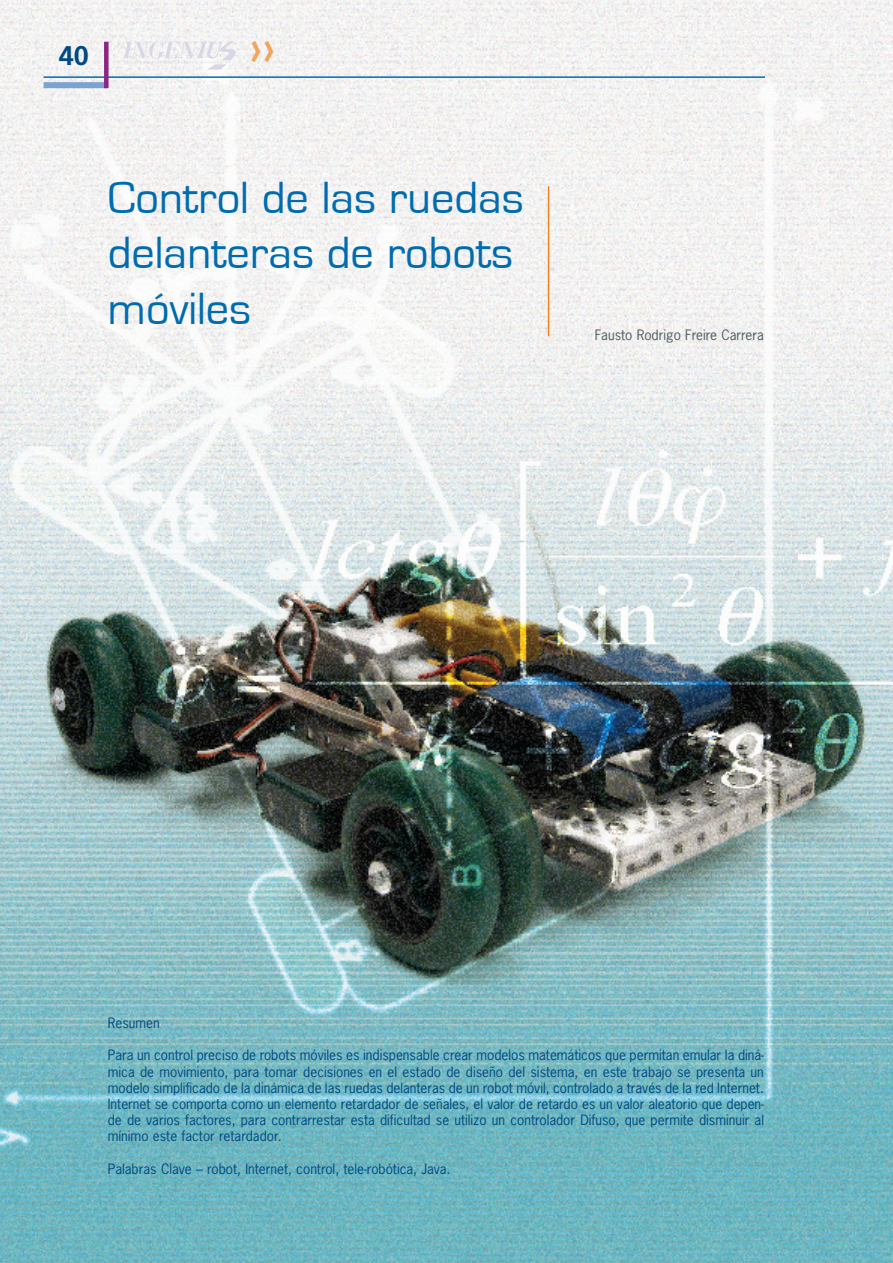
<style>
.page{position:relative;width:893px;height:1263px;background:#fff}
.page>*{position:absolute;margin:0;border:0;box-sizing:border-box;transform-origin:0 0}
.t1{font:46.5px/55.8px "Eurostile";color:#006caf}
.t2{font:700 45px "Eurostile";color:#f1a45c}
.t3{font:700 27px "Frutiger";color:#014981}
.t4{font:13.5px/16.2px "News Gothic";color:#014981;text-align:justify}
.t5{font:13.5px "News Gothic";color:#4e5c5e}
</style>
<div class="page">
<img style="left:0;top:0;width:893px;height:1263px">
<div style="left:44px;top:82px;width:62px;height:6px;background:#7ba3d0"></div>
<hr style="left:44px;top:76px;width:721px;height:2px;background:#006caf">
<div style="left:104px;top:42px;width:5px;height:46px;background:#8e2585"></div>
<hr style="left:548px;top:186px;width:1px;height:150px;background:#ea841f">
<svg style="left:123px;top:41px;width:113px;height:29px"></svg>
<h3 class="t3" style="left:59px;top:44px;width:32px">40</h3>
<h2 class="t2" style="left:249px;top:27px;width:27px">››</h2>
<h1 class="t1" style="left:108px;top:171px;width:418px">Control de las ruedas delanteras de robots móviles</h1>
<p class="t5" style="left:595px;top:328px;width:171px">Fausto Rodrigo Freire Carrera</p>
<p class="t4" style="left:108px;top:1015px;width:53px">Resumen</p>
<p class="t4" style="left:108px;top:1048px;width:658px">Para un control preciso de robots móviles es indispensable crear modelos matemáticos que permitan emular la diná&shy;mica de movimiento, para tomar decisiones en el estado de diseño del sistema, en este trabajo se presenta un modelo simplificado de la dinámica de las ruedas delanteras de un robot móvil, controlado a través de la red Internet.<br>Internet se comporta como un elemento retardador de señales, el valor de retardo es un valor aleatorio que depen&shy;de de varios factores, para contrarrestar esta dificultad se utilizo un controlador Difuso, que permite disminuir al mínimo este factor retardador.</p>
<p class="t4" style="left:108px;top:1161px;width:344px">Palabras Clave – robot, Internet, control, tele-robótica, Java.</p>
</div>
